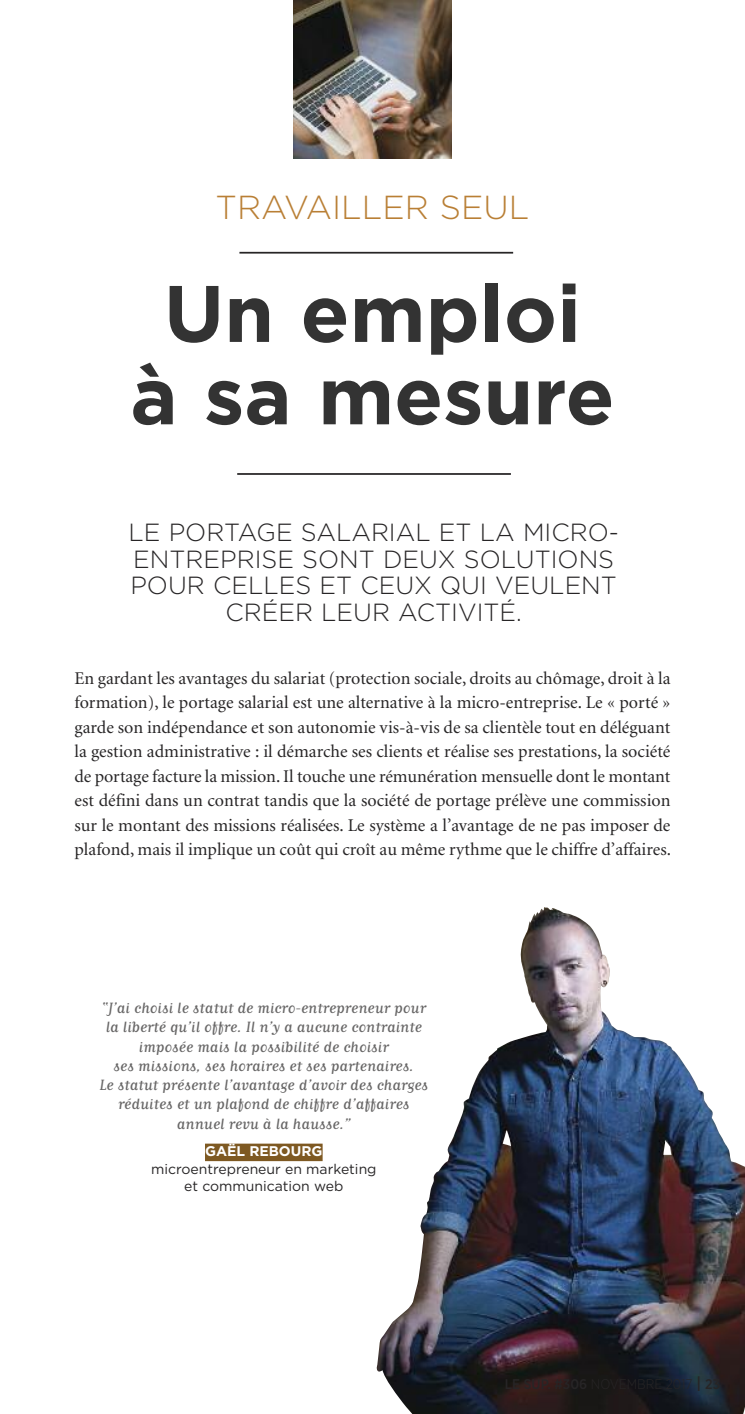
<style>
.page{position:relative;width:745px;height:1414px;background:#fff}
.page>*{position:absolute;margin:0;border:0;box-sizing:border-box;transform-origin:0 0}
.t1{font:700 79.98px/82.4px "Gotham";color:#333;text-align:center}
.t2{font:300 33.25px "Gotham";color:#b97f35}
.t3{font:300 24.85px/26.6px "Gotham";color:#272526;text-align:center}
.t4{font:17.85px/24.5px "Minion";color:#272526;text-align:justify}
.t5{font:17.5px/19.2px "Matrix Script";color:#686767;text-align:center}
.t6{font:14px/17.5px "Gotham";color:#272526;text-align:center}
.t7{font:700 14px "Gotham";color:#fff}
</style>
<div class="page">
<img style="left:376px;top:907px;width:353px;height:500px">
<hr style="left:239px;top:252px;width:274px;height:2px;background:#272526">
<img style="left:293px;top:0;width:158px;height:159px">
<div style="left:205px;top:1143px;width:117px;height:18px;background:#7e5922"></div>
<hr style="left:237px;top:473px;width:273px;height:2px;background:#272526">
<h2 class="t2" style="left:215px;top:196px;width:315px">TRAVAILLER SEUL</h2>
<h1 class="t1" style="left:130px;top:279px;width:485px">Un emploi à sa mesure</h1>
<h3 class="t3" style="left:128px;top:521px;width:491px">LE PORTAGE SALARIAL ET LA MICRO-<br>ENTREPRISE SONT DEUX SOLUTIONS<br>POUR CELLES ET CEUX QUI VEULENT<br>CRÉER LEUR ACTIVITÉ.</h3>
<p class="t4" style="left:74px;top:667px;width:597px">En gardant les avantages du salariat (protection sociale, droits au chômage, droit à la formation), le portage salarial est une alternative à la micro-entreprise. Le « porté » garde son indépendance et son autonomie vis-à-vis de sa clientèle tout en déléguant la gestion administrative : il démarche ses clients et réalise ses prestations, la société de portage facture la mission. Il touche une rémunération mensuelle dont le montant est défini dans un contrat tandis que la société de portage prélève une commission sur le montant des missions réalisées. Le système a l’avantage de ne pas imposer de plafond, mais il implique un coût qui croît au même rythme que le chiffre d’affaires.</p>
<p class="t5" style="left:99px;top:997px;width:330px">“J’ai choisi le statut de micro-entrepreneur pour la liberté qu’il offre. Il n’y a aucune contrainte imposée mais la possibilité de choisir<br>ses missions, ses horaires et ses partenaires.<br>Le statut présente l’avantage d’avoir des charges réduites et un plafond de chiffre d’affaires annuel revu à la hausse.”</p>
<p class="t7" style="left:205px;top:1146px;width:119px">Gaël ReboURG</p>
<p class="t6" style="left:151px;top:1161px;width:227px">microentrepreneur en marketing et communication web</p>
</div>
